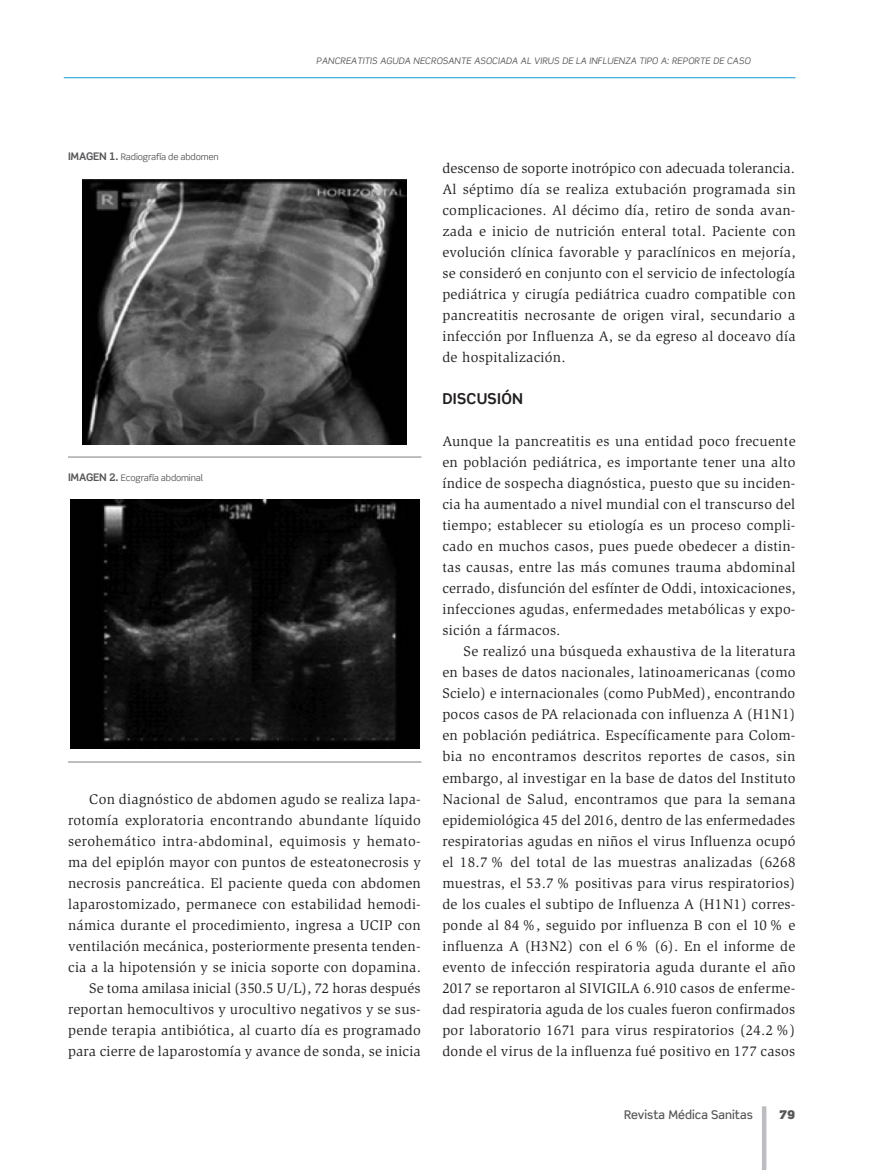
<style>
.page{position:relative;width:872px;height:1170px;background:#fff}
.page>*{position:absolute;margin:0;border:0;box-sizing:border-box;transform-origin:0 0}
.t1{font:700 15px "Scene Std";letter-spacing:.025em;color:#231f20}
.t2{font:14.4px/21px "Slimbach Std";letter-spacing:.02em;color:#231f20;text-align:justify}
.t3{font:500 12px "Scene Std";color:#57585a}
.t4{font:900 12px "Scene Std";color:#57585a}
.t5{font:italic 9px "Scene Std";letter-spacing:.01em;color:#57585a}
.t6{font:9px "Scene Std";letter-spacing:-.015em;color:#57585a}
.s1{font-weight:700;font-size:10.5px}
</style>
<div class="page">
<hr style="left:64px;top:77px;width:731px;height:1px;background:#119ad2">
<hr style="left:762px;top:1106px;width:4px;height:63px;background:#bcbdc0">
<hr style="left:68px;top:457px;width:353px;height:1px;background:#807c81">
<img style="left:83px;top:179px;width:324px;height:265px">
<hr style="left:68px;top:761px;width:353px;height:1px;background:#807c81">
<img style="left:70px;top:500px;width:349px;height:248px">
<p class="t5" style="left:316px;top:55px;width:436px">PANCREATITIS AGUDA NECROSANTE ASOCIADA AL VIRUS DE LA INFLUENZA TIPO A: REPORTE DE CASO</p>
<p class="t6" style="left:68px;top:151px;width:152px"><span class="s1">IMAGEN 1.</span> Radiografía de abdomen</p>
<p class="t6" style="left:68px;top:472px;width:136px"><span class="s1">IMAGEN 2.</span> Ecografía abdominal</p>
<p class="t2" style="left:68px;top:788px;width:354px;text-align:right">Con diagnóstico de abdomen agudo se realiza lapa&shy;rotomía exploratoria encontrando abundante líquido serohemático intra-abdominal, equimosis y hemato&shy;ma del epiplón mayor con puntos de esteatonecrosis y necrosis pancreática. El paciente queda con abdomen laparostomizado, permanece con estabilidad hemodi&shy;námica durante el procedimiento, ingresa a UCIP con ventilación mecánica, posteriormente presenta tenden&shy;cia a la hipotensión y se inicia soporte con dopamina.<br>Se toma amilasa inicial (350.5 U/L), 72 horas después reportan hemocultivos y urocultivo negativos y se sus&shy;pende terapia antibiótica, al cuarto día es programado para cierre de laparostomía y avance de sonda, se inicia</p>
<p class="t2" style="left:442px;top:158px;width:355px">descenso de soporte inotrópico con adecuada tolerancia.<br>Al séptimo día se realiza extubación programada sin complicaciones. Al décimo día, retiro de sonda avan&shy;zada e inicio de nutrición enteral total. Paciente con evolución clínica favorable y paraclínicos en mejoría, se consideró en conjunto con el servicio de infectología pediátrica y cirugía pediátrica cuadro compatible con pancreatitis necrosante de origen viral, secundario a infección por Influenza A, se da egreso al doceavo día de hospitalización.</p>
<p class="t1" style="left:442px;top:389px;width:82px">DISCUSIÓN</p>
<p class="t2" style="left:442px;top:431px;width:355px">Aunque la pancreatitis es una entidad poco frecuente en población pediátrica, es importante tener una alto índice de sospecha diagnóstica, puesto que su inciden&shy;cia ha aumentado a nivel mundial con el transcurso del tiempo; establecer su etiología es un proceso compli&shy;cado en muchos casos, pues puede obedecer a distin&shy;tas causas, entre las más comunes trauma abdominal cerrado, disfunción del esfínter de Oddi, intoxicaciones, infecciones agudas, enfermedades metabólicas y expo&shy;sición a fármacos.</p>
<p class="t2" style="left:442px;top:641px;width:355px;text-indent:21px">Se realizó una búsqueda exhaustiva de la literatura en bases de datos nacionales, latinoamericanas (como Scielo) e internacionales (como PubMed), encontrando pocos casos de PA relacionada con influenza A (H1N1) en población pediátrica. Específicamente para Colom&shy;bia no encontramos descritos reportes de casos, sin embargo, al investigar en la base de datos del Instituto Nacional de Salud, encontramos que para la semana epidemiológica 45 del 2016, dentro de las enfermedades respiratorias agudas en niños el virus Influenza ocupó el 18.7 % del total de las muestras analizadas (6268 muestras, el 53.7% positivas para virus respiratorios) de los cuales el subtipo de Influenza A (H1N1) corres&shy;ponde al 84%, seguido por influenza B con el 10% e influenza A (H3N2) con el 6% (6). En el informe de evento de infección respiratoria aguda durante el año 2017 se reportaron al SIVIGILA 6.910 casos de enferme&shy;dad respiratoria aguda de los cuales fueron confirmados por laboratorio 1671 para virus respiratorios (24.2%) donde el virus de la influenza fué positivo en 177 casos</p>
<p class="t3" style="left:624px;top:1106px;width:130px">Revista Médica Sanitas</p>
<p class="t4" style="left:779px;top:1106px;width:18px">79</p>
</div>
